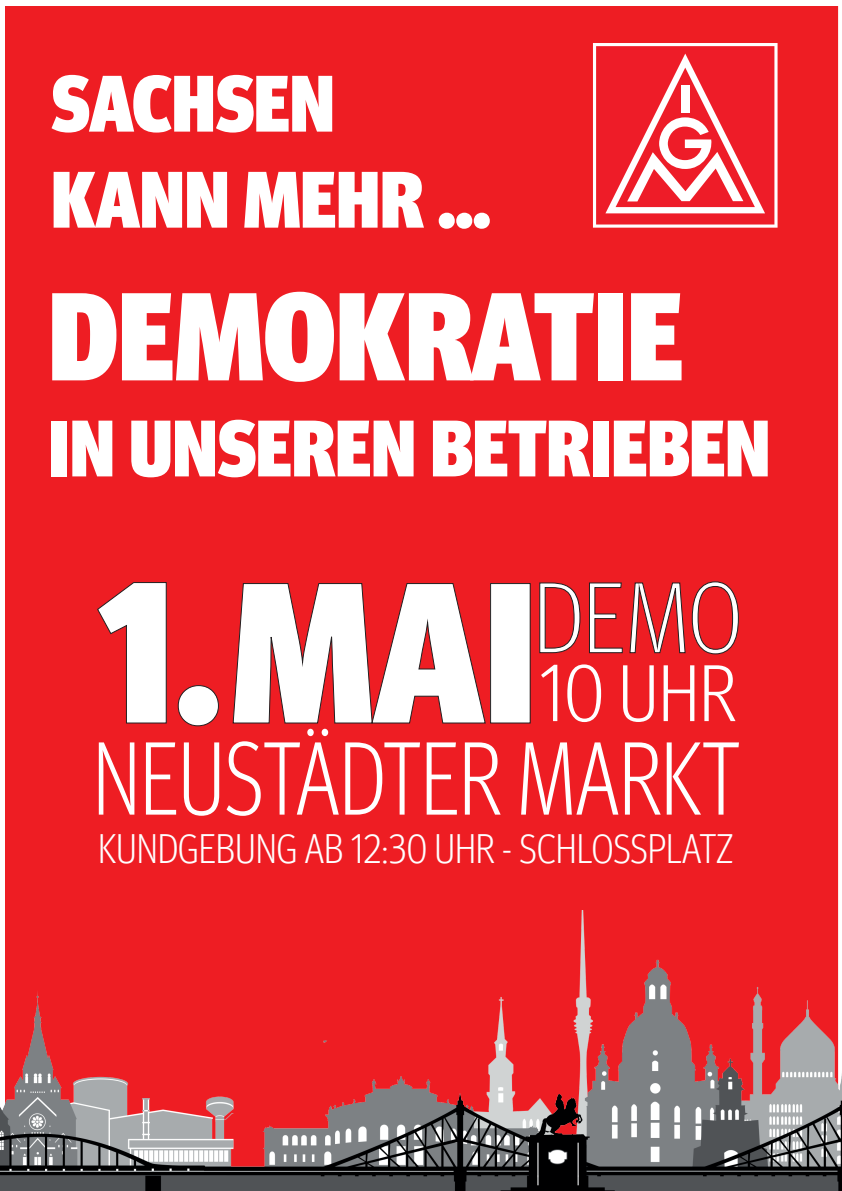
<style>
.page{position:relative;width:842px;height:1191px;background:#fff}
.page>*{position:absolute;margin:0;border:0;box-sizing:border-box;transform-origin:0 0}
.t1{font:900 condensed 200px "Meta Head IGM";color:#fff}
.t2{font:900 condensed 125px "Meta Head IGM";color:#fff}
.t3{font:300 condensed 103.5px "Meta Head IGM";color:#fff;scale:.89 1}
.t4{font:900 condensed 80px/96px "Meta Head IGM";color:#fff}
.t5{font:300 condensed 80px "Meta Head IGM";color:#fff}
.t6{font:300 condensed 41px "Meta Head IGM";color:#fff}
</style>
<div class="page">
<div style="left:5px;top:6px;width:834px;height:904px;background:#ee1d23"></div>
<svg style="left:593px;top:43px;width:184px;height:185px"></svg>
<img style="left:0;top:910px;width:842px;height:281px">
<svg style="left:96px;top:581px;width:71px;height:143px;background:#e51d22"></svg>
<svg style="left:177px;top:684px;width:42px;height:43px;background:#df1d22"></svg>
<svg style="left:232px;top:582px;width:254px;height:142px;background:#e41d22"></svg>
<div style="left:490px;top:583px;width:41px;height:140px;border:1px solid #231f20"></div>
<svg style="left:539px;top:582px;width:42px;height:71px;background:#d51d22"></svg>
<svg style="left:588px;top:582px;width:35px;height:71px;background:#d51d22"></svg>
<svg style="left:629px;top:576px;width:110px;height:79px;background:#d91d22"></svg>
<p class="t4" style="left:51px;top:50px;width:441px">SACHSEN<br>KANN MEHR ...</p>
<h2 class="t2" style="left:48px;top:236px;width:636px">DEMOKRATIE</h2>
<p class="t4" style="left:48px;top:395px;width:723px">IN UNSEREN BETRIEBEN</p>
<h1 class="t1" style="left:98px;top:493px;width:645px">1.MAI<sup>DEMO</sup></h1>
<p class="t5" style="left:539px;top:637px;width:198px">10 UHR</p>
<p class="t3" style="left:93px;top:705px;width:728px">NEUSTÄDTER MARKT</p>
<p class="t6" style="left:98px;top:819px;width:637px">KUNDGEBUNG AB 12:30 UHR - SCHLOSSPLATZ</p>
</div>
